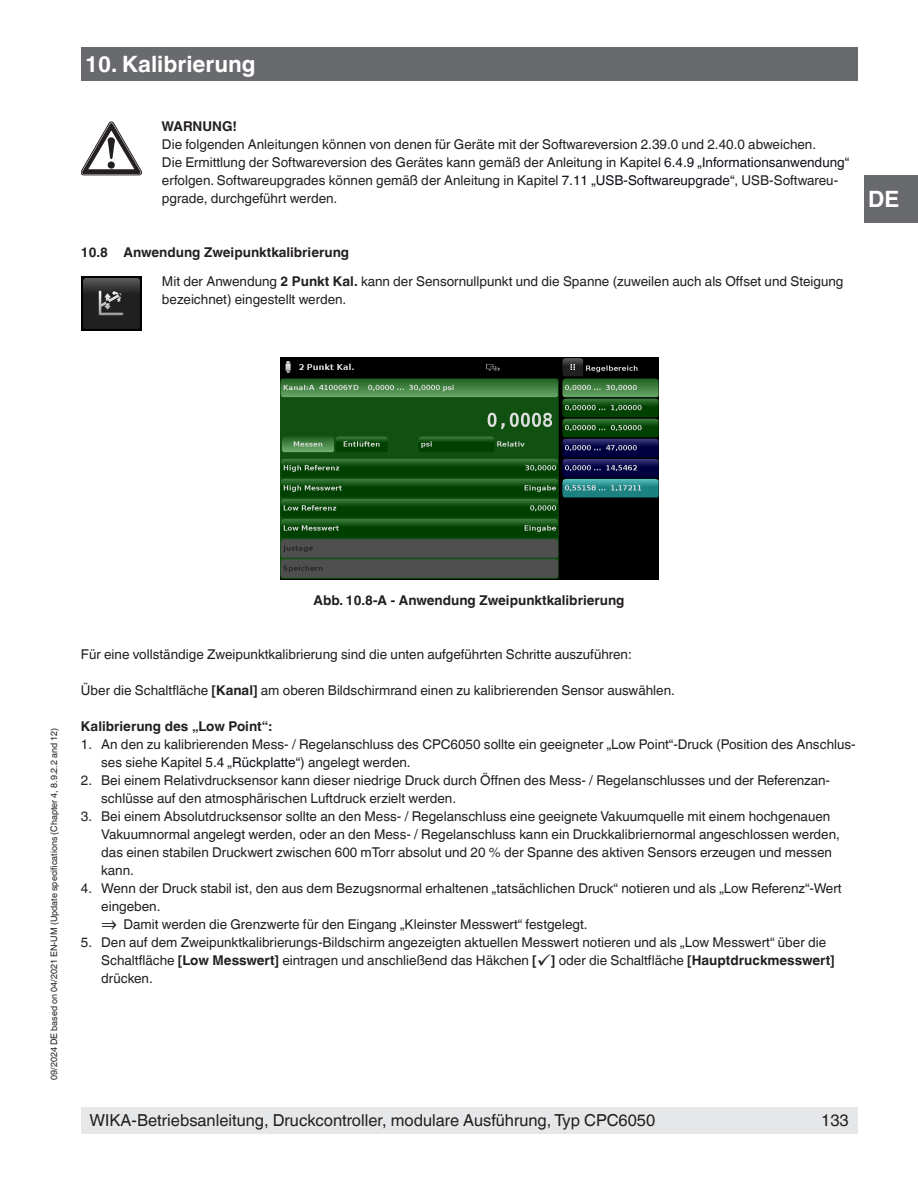
<style>
.page{position:relative;width:918px;height:1188px;background:#fff}
.page>*{position:absolute;margin:0;border:0;box-sizing:border-box;transform-origin:0 0}
.t1{font:700 22.5px "Helvetica World";color:#fff}
.t2{font:16.5px "Helvetica World";color:#231f20}
.t3{font:13.5px/18px "Helvetica World";color:#231f20}
.t4{font:700 13.5px "Helvetica World";color:#231f20}
.t5{font:9px "Helvetica World";color:#231f20}
.s1{color:#101218}
.s2{font-weight:700}
.s3{font-size:20.4px}
</style>
<div class="page">
<div style="left:81px;top:47px;width:776px;height:34px;background:#696a6e"></div>
<div style="left:864px;top:176px;width:54px;height:47px;background:#696a6e"></div>
<div style="left:81px;top:1107px;width:776px;height:27px;background:#e6e7e9"></div>
<svg style="left:81px;top:122px;width:61px;height:53px"></svg>
<img style="left:81px;top:276px;width:61px;height:55px">
<img style="left:280px;top:358px;width:378px;height:221px">
<h1 class="t1" style="left:85px;top:51px;width:172px">10. Kalibrierung</h1>
<p class="t4" style="left:161px;top:119px;width:77px">WARNUNG!</p>
<p class="t3" style="left:162px;top:136px;width:689px">Die folgenden Anleitungen können von denen für Geräte mit der Softwareversion 2.39.0 und 2.40.0 abweichen.<br>Die Ermittlung der Softwareversion des Gerätes kann gemäß der Anleitung in Kapitel <span class="s1">6.4.9 „Informationsanwendung“ </span>erfolgen. Softwareupgrades können gemäß der Anleitung in Kapitel <span class="s1">7.11 „USB-Softwareupgrade“</span>, USB-Softwareu&shy;pgrade, durchgeführt werden.</p>
<p class="t3" style="left:162px;top:238px;width:683px;line-height:28.5px;text-indent:-81px"><span class="s2">10.8 Anwendung Zweipunktkalibrierung<br></span>Mit der Anwendung <span class="s2">2 Punkt Kal.</span> kann der Sensornullpunkt und die Spanne (zuweilen auch als Offset und Steigung</p>
<p class="t3" style="left:162px;top:290px;width:186px">bezeichnet) eingestellt werden.</p>
<h1 class="t1" style="left:868px;top:186px;width:33px">DE</h1>
<p class="t5" style="left:49px;top:1080px;width:354px;rotate:-90deg">09/2024 DE based on 04/2021 EN-UM (Update specifications (Chapter 4, 8.9.2.2 and 12)</p>
<p class="t4" style="left:314px;top:593px;width:313px">Abb. 10.8-A - Anwendung Zweipunktkalibrierung</p>
<p class="t3" style="left:81px;top:646px;width:552px">Für eine vollständige Zweipunktkalibrierung sind die unten aufgeführten Schritte auszuführen:</p>
<p class="t3" style="left:81px;top:682px;width:595px">Über die Schaltfläche <span class="s2">[Kanal]</span> am oberen Bildschirmrand einen zu kalibrierenden Sensor auswählen.</p>
<p class="t4" style="left:81px;top:719px;width:192px">Kalibrierung des „Low Point“:</p>
<p class="t3" style="left:101px;top:736px;width:756px;text-indent:-20px">1. An den zu kalibrierenden Mess- / Regelanschluss des CPC6050 sollte ein geeigneter „Low Point“-Druck (Position des Anschlus&shy;ses siehe Kapitel <span class="s1">5.4 „Rückplatte“</span>) angelegt werden.</p>
<p class="t3" style="left:101px;top:771px;width:730px;text-indent:-20px">2. Bei einem Relativdrucksensor kann dieser niedrige Druck durch Öffnen des Mess- / Regelanschlusses und der Referenzan&shy;schlüsse auf den atmosphärischen Luftdruck erzielt werden.</p>
<p class="t3" style="left:101px;top:807px;width:740px;text-indent:-20px">3. Bei einem Absolutdrucksensor sollte an den Mess- / Regelanschluss eine geeignete Vakuumquelle mit einem hochgenauen Vakuumnormal angelegt werden, oder an den Mess- / Regelanschluss kann ein Druckkalibriernormal angeschlossen werden, das einen stabilen Druckwert zwischen 600 mTorr absolut und 20 % der Spanne des aktiven Sensors erzeugen und messen kann.</p>
<p class="t3" style="left:101px;top:879px;width:742px;text-indent:-20px">4. Wenn der Druck stabil ist, den aus dem Bezugsnormal erhaltenen „tatsächlichen Druck“ notieren und als „Low Referenz“-Wert eingeben.<br><span class="s3">⇒</span> Damit werden die Grenzwerte für den Eingang „Kleinster Messwert“ festgelegt.</p>
<p class="t3" style="left:101px;top:934px;width:735px;text-indent:-20px">5. Den auf dem Zweipunktkalibrierungs-Bildschirm angezeigten aktuellen Messwert notieren und als „Low Messwert“ über die<br>Schaltfläche <span class="s2">[Low Messwert]</span> eintragen und anschließend das Häkchen <span class="s2">[</span>✓<span class="s2">]</span> oder die Schaltfläche <span class="s2">[Hauptdruckmesswert] </span>drücken.</p>
<p class="t2" style="left:90px;top:1111px;width:567px">WIKA-Betriebsanleitung, Druckcontroller, modulare Ausführung, Typ CPC6050</p>
<p class="t2" style="left:821px;top:1111px;width:29px">133</p>
</div>
